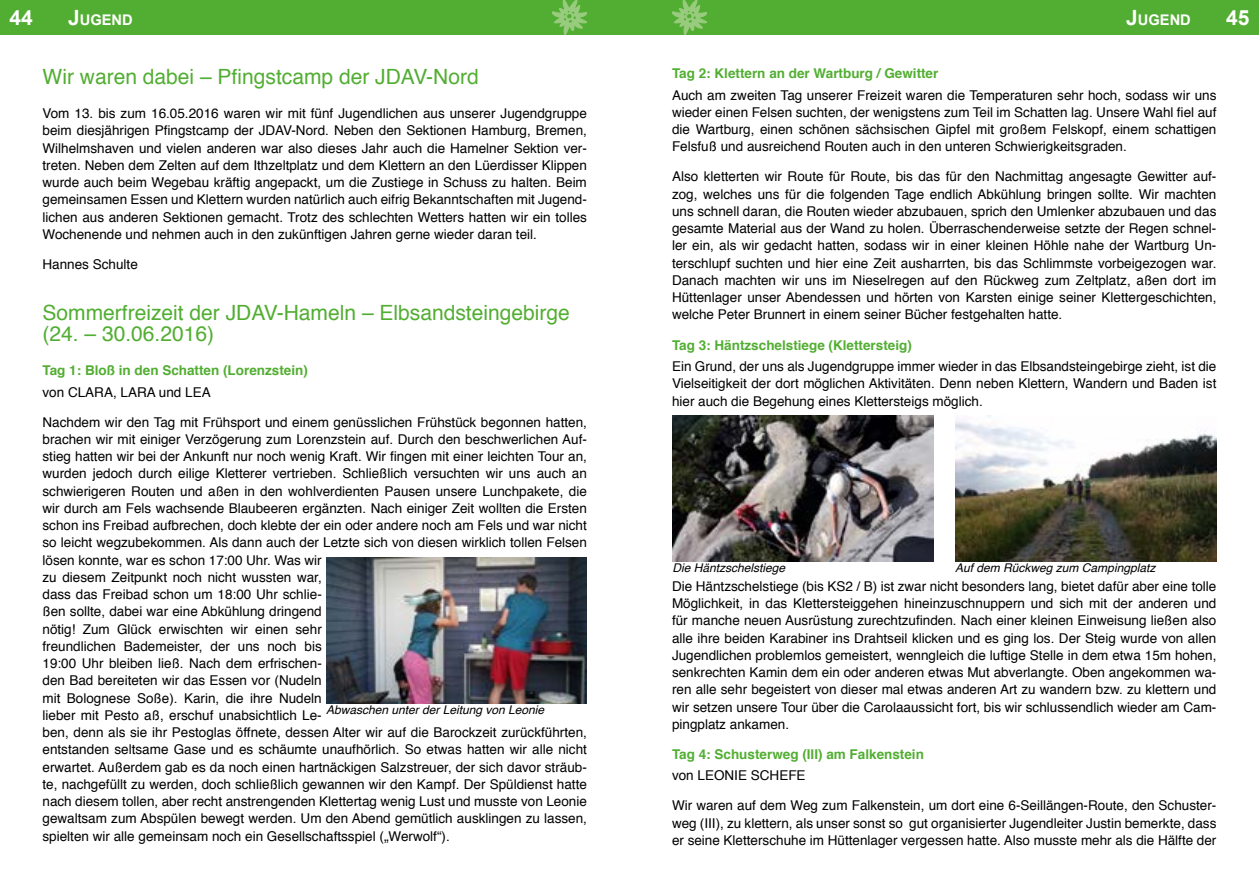
<style>
.page{position:relative;width:1259px;height:893px;background:#fff}
.page>*{position:absolute;margin:0;border:0;box-sizing:border-box;transform-origin:0 0}
.t1{font:21px/21px "Helvetica";color:#52ae32}
.t2{font:700 21px "Arial";color:#fff}
.t3{font:700 14.7px "Arial";color:#fff}
.t4{font:13.5px/17.2px "Helvetica";color:#000;text-align:justify}
.t5{font:700 13.5px "Helvetica";color:#52ae32}
.t6{font:italic 12px "Helvetica";color:#000}
.s1{font-size:21px}
</style>
<div class="page">
<div style="left:629px;top:0;width:630px;height:35px;background:#52ae32"></div>
<div style="left:0;top:0;width:629px;height:35px;background:#52ae32"></div>
<svg style="left:672px;top:0;width:35px;height:35px"></svg>
<svg style="left:552px;top:0;width:35px;height:35px"></svg>
<img style="left:326px;top:557px;width:261px;height:147px">
<img style="left:672px;top:415px;width:261px;height:147px">
<img style="left:955px;top:415px;width:261px;height:147px">
<h1 class="t2" style="left:10px;top:4px;width:25px">44</h1>
<p class="t3" style="left:68px;top:10px;width:66px"><span class="s1">J</span>UGEND</p>
<p class="t3" style="left:1126px;top:10px;width:66px"><span class="s1">J</span>UGEND</p>
<h1 class="t2" style="left:1226px;top:4px;width:25px">45</h1>
<h1 class="t1" style="left:43px;top:67px;width:438px">Wir waren dabei – Pfingstcamp der JDAV-Nord</h1>
<p class="t4" style="left:43px;top:105px;width:546px">Vom 13. bis zum 16.05.2016 waren wir mit fünf Jugendlichen aus unserer Jugendgruppe beim diesjährigen Pfingstcamp der JDAV-Nord. Neben den Sektionen Hamburg, Bremen, Wilhelmshaven und vielen anderen war also dieses Jahr auch die Hamelner Sektion ver&shy;treten. Neben dem Zelten auf dem Ithzeltplatz und dem Klettern an den Lüerdisser Klippen wurde auch beim Wegebau kräftig angepackt, um die Zustiege in Schuss zu halten. Beim gemeinsamen Essen und Klettern wurden natürlich auch eifrig Bekanntschaften mit Jugend&shy;lichen aus anderen Sektionen gemacht. Trotz des schlechten Wetters hatten wir ein tolles Wochenende und nehmen auch in den zukünftigen Jahren gerne wieder daran teil.</p>
<p class="t4" style="left:43px;top:256px;width:97px">Hannes Schulte</p>
<h1 class="t1" style="left:43px;top:303px;width:529px">Sommerfreizeit der JDAV-Hameln – Elbsandsteingebirge (24. – 30.06.2016)</h1>
<p class="t5" style="left:43px;top:359px;width:267px">Tag 1: Bloß in den Schatten (Lorenzstein)</p>
<p class="t4" style="left:43px;top:384px;width:170px">von CLARA, LARA und LEA</p>
<p class="t4" style="left:43px;top:414px;width:546px;text-align:left">Nachdem wir den Tag mit Frühsport und einem genüsslichen Frühstück begonnen hatten, brachen wir mit einiger Verzögerung zum Lorenzstein auf. Durch den beschwerlichen Auf&shy;stieg hatten wir bei der Ankunft nur noch wenig Kraft. Wir fingen mit einer leichten Tour an, wurden jedoch durch eilige Kletterer vertrieben. Schließlich versuchten wir uns auch an schwierigeren Routen und aßen in den wohlverdienten Pausen unsere Lunchpakete, die wir durch am Fels wachsende Blaubeeren ergänzten. Nach einiger Zeit wollten die Ersten schon ins Freibad aufbrechen, doch klebte der ein oder andere noch am Fels und war nicht so leicht wegzubekommen. Als dann auch der Letzte sich von diesen wirklich tollen Felsen lösen konnte, war es schon 17:00 Uhr. Was wir<br>zu diesem Zeitpunkt noch nicht wussten war,<br>dass das Freibad schon um 18:00 Uhr schlie-<br>ßen sollte, dabei war eine Abkühlung dringend<br>nötig! Zum Glück erwischten wir einen sehr<br>freundlichen Bademeister, der uns noch bis<br>19:00 Uhr bleiben ließ. Nach dem erfrischen-<br>den Bad bereiteten wir das Essen vor (Nudeln<br>mit Bolognese Soße). Karin, die ihre Nudeln<br>lieber mit Pesto aß, erschuf unabsichtlich Le-<br>ben, denn als sie ihr Pestoglas öffnete, dessen Alter wir auf die Barockzeit zurückführten, entstanden seltsame Gase und es schäumte unaufhörlich. So etwas hatten wir alle nicht erwartet. Außerdem gab es da noch einen hartnäckigen Salzstreuer, der sich davor sträub&shy;te, nachgefüllt zu werden, doch schließlich gewannen wir den Kampf. Der Spüldienst hatte nach diesem tollen, aber recht anstrengenden Klettertag wenig Lust und musste von Leonie gewaltsam zum Abspülen bewegt werden. Um den Abend gemütlich ausklingen zu lassen, spielten wir alle gemeinsam noch ein Gesellschaftsspiel („Werwolf“).</p>
<p class="t6" style="left:326px;top:701px;width:220px">Abwaschen unter der Leitung von Leonie</p>
<p class="t5" style="left:672px;top:63px;width:268px">Tag 2: Klettern an der Wartburg / Gewitter</p>
<p class="t4" style="left:672px;top:87px;width:546px">Auch am zweiten Tag unserer Freizeit waren die Temperaturen sehr hoch, sodass wir uns wieder einen Felsen suchten, der wenigstens zum Teil im Schatten lag. Unsere Wahl fiel auf die Wartburg, einen schönen sächsischen Gipfel mit großem Felskopf, einem schattigen Felsfuß und ausreichend Routen auch in den unteren Schwierigkeitsgraden.</p>
<p class="t4" style="left:672px;top:168px;width:546px">Also kletterten wir Route für Route, bis das für den Nachmittag angesagte Gewitter auf&shy;zog, welches uns für die folgenden Tage endlich Abkühlung bringen sollte. Wir machten uns schnell daran, die Routen wieder abzubauen, sprich den Umlenker abzubauen und das gesamte Material aus der Wand zu holen. Überraschenderweise setzte der Regen schnel&shy;ler ein, als wir gedacht hatten, sodass wir in einer kleinen Höhle nahe der Wartburg Un&shy;terschlupf suchten und hier eine Zeit ausharrten, bis das Schlimmste vorbeigezogen war.<br>Danach machten wir uns im Nieselregen auf den Rückweg zum Zeltplatz, aßen dort im Hüttenlager unser Abendessen und hörten von Karsten einige seiner Klettergeschichten, welche Peter Brunnert in einem seiner Bücher festgehalten hatte.</p>
<p class="t5" style="left:672px;top:334px;width:241px">Tag 3: Häntzschelstiege (Klettersteig)</p>
<p class="t4" style="left:672px;top:358px;width:546px">Ein Grund, der uns als Jugendgruppe immer wieder in das Elbsandsteingebirge zieht, ist die Vielseitigkeit der dort möglichen Aktivitäten. Denn neben Klettern, Wandern und Baden ist hier auch die Begehung eines Klettersteigs möglich.</p>
<p class="t6" style="left:672px;top:559px;width:114px">Die Häntzschelstiege</p>
<p class="t6" style="left:955px;top:559px;width:202px">Auf dem Rückweg zum Campingplatz</p>
<p class="t4" style="left:672px;top:578px;width:546px">Die Häntzschelstiege (bis KS2 / B) ist zwar nicht besonders lang, bietet dafür aber eine tolle Möglichkeit, in das Klettersteiggehen hineinzuschnuppern und sich mit der anderen und für manche neuen Ausrüstung zurechtzufinden. Nach einer kleinen Einweisung ließen also alle ihre beiden Karabiner ins Drahtseil klicken und es ging los. Der Steig wurde von allen Jugendlichen problemlos gemeistert, wenngleich die luftige Stelle in dem etwa 15m hohen, senkrechten Kamin dem ein oder anderen etwas Mut abverlangte. Oben angekommen wa&shy;ren alle sehr begeistert von dieser mal etwas anderen Art zu wandern bzw. zu klettern und wir setzen unsere Tour über die Carolaaussicht fort, bis wir schlussendlich wieder am Cam&shy;pingplatz ankamen.</p>
<p class="t5" style="left:672px;top:743px;width:253px">Tag 4: Schusterweg (III) am Falkenstein</p>
<p class="t4" style="left:672px;top:767px;width:135px">von LEONIE SCHEFE</p>
<p class="t4" style="left:672px;top:797px;width:546px">Wir waren auf dem Weg zum Falkenstein, um dort eine 6-Seillängen-Route, den Schuster&shy;weg (III), zu klettern, als unser sonst so gut organisierter Jugendleiter Justin bemerkte, dass er seine Kletterschuhe im Hüttenlager vergessen hatte. Also musste mehr als die Hälfte der</p>
</div>
